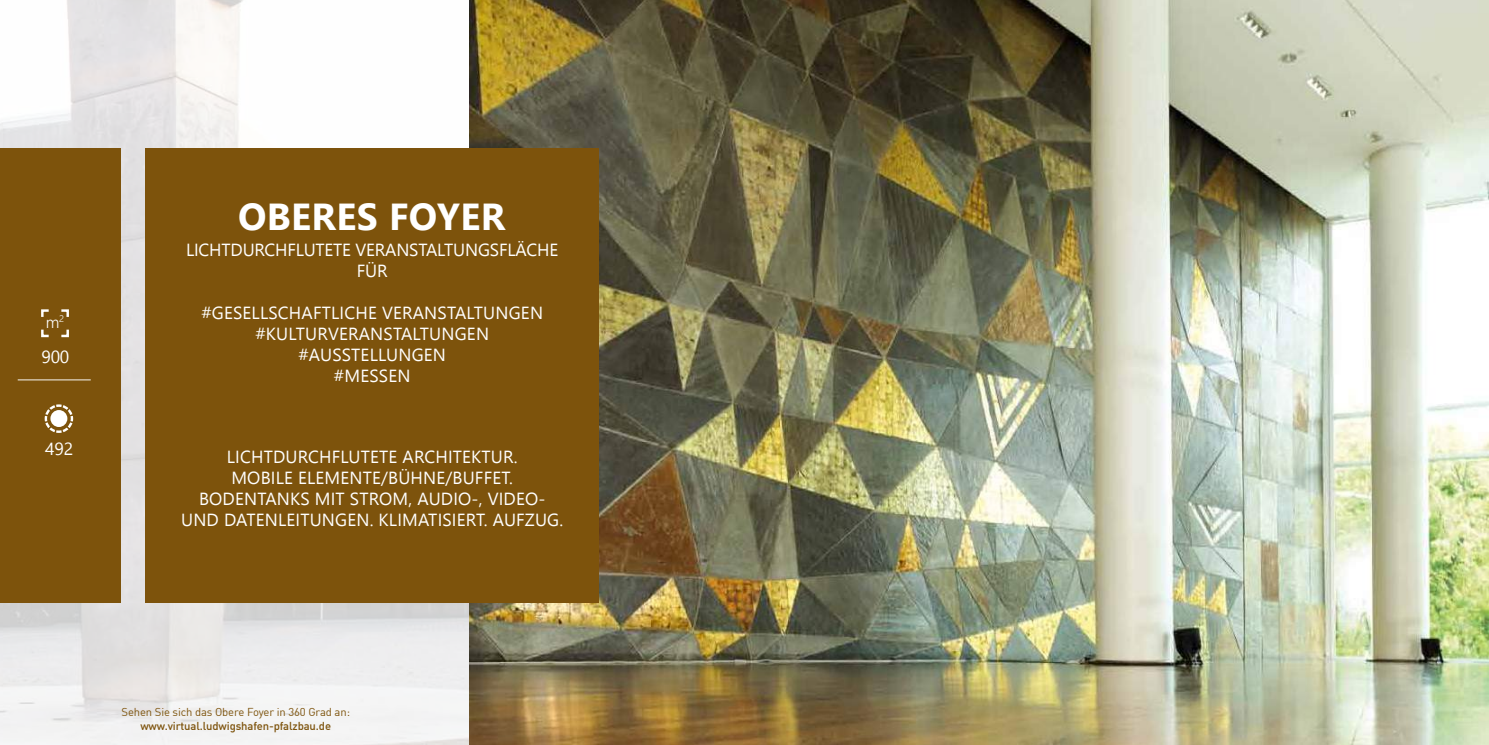
<style>
.page{position:relative;width:1489px;height:745px;background:#fff}
.page>*{position:absolute;margin:0;border:0;box-sizing:border-box;transform-origin:0 0}
.t1{font:700 37.5px "Nirmala UI";letter-spacing:.01em;color:#fff}
.t2{font:17.5px/21px "Nirmala UI";letter-spacing:.01em;color:#fff;text-align:center}
.t3{font:17.5px/21px "Nirmala UI";letter-spacing:-.01em;color:#fff;text-align:center}
.t4{font:300 16.25px "Nirmala UI";color:#fff}
.t5{font:11.25px "DIN Offc";letter-spacing:-.01em;color:#7d530c}
.t6{font:500 11.25px "DIN Offc";letter-spacing:-.01em;color:#7d530c}
</style>
<div class="page">
<img style="left:0;top:0;width:469px;height:744px">
<img style="left:469px;top:0;width:1019px;height:744px">
<div style="left:145px;top:148px;width:454px;height:453px;background:#7d530c"></div>
<div style="left:0;top:148px;width:120px;height:453px;background:#7d530c"></div>
<hr style="left:18px;top:379px;width:73px;height:1px;background:#fff">
<svg style="left:41px;top:309px;width:28px;height:29px"></svg>
<svg style="left:44px;top:404px;width:30px;height:29px"></svg>
<div style="left:50px;top:410px;width:17px;height:16px;background:#fff;border-radius:50%"></div>
<p class="t4" style="left:46px;top:308px;width:20px">m<sup>2</sup></p>
<p class="t2" style="left:41px;top:345px;width:29px">900</p>
<p class="t2" style="left:45px;top:437px;width:29px">492</p>
<h1 class="t1" style="left:238px;top:185px;width:259px">OBERES FOYER</h1>
<p class="t3" style="left:186px;top:238px;width:374px">LICHTDURCHFLUTETE VERANSTALTUNGSFLÄCHE<br>FÜR</p>
<p class="t2" style="left:201px;top:301px;width:343px">#GESELLSCHAFTLICHE VERANSTALTUNGEN #KULTURVERANSTALTUNGEN #AUSSTELLUNGEN<br>#MESSEN</p>
<p class="t2" style="left:181px;top:445px;width:383px">LICHTDURCHFLUTETE ARCHITEKTUR.<br>MOBILE ELEMENTE/BÜHNE/BUFFET.<br>BODENTANKS MIT STROM, AUDIO-, VIDEO-UND DATENLEITUNGEN. KLIMATISIERT. AUFZUG.</p>
<p class="t5" style="left:121px;top:704px;width:230px">Sehen Sie sich das Obere Foyer in 360 Grad an:</p>
<p class="t6" style="left:140px;top:718px;width:192px">www.virtual.ludwigshafen-pfalzbau.de</p>
</div>
